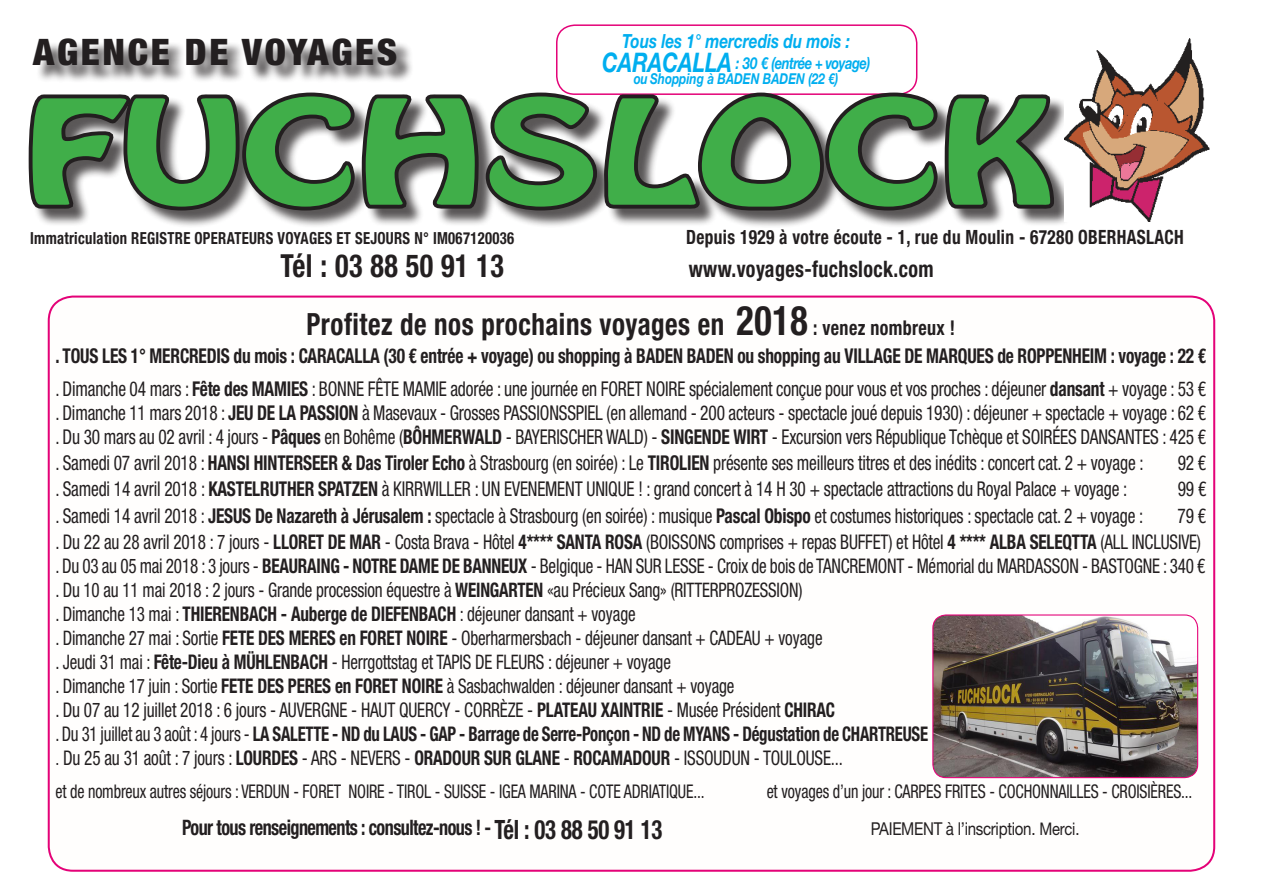
<style>
.page{position:relative;width:1263px;height:893px;background:#fff}
.page>*{position:absolute;margin:0;border:0;box-sizing:border-box;transform-origin:0 0}
.t1{font:127.8px "Hobo Std";color:#40ae49;scale:1.4 1}
.t2{font:900 condensed 36.6px "Helvetica Neue LT Std";letter-spacing:.07em;color:#231f20;scale:1.04 1}
.Normal_e{font:700 condensed 31.8px "Helvetica Neue LT Std";letter-spacing:.02em;color:#231f20;scale:.88 1}
.Normal_e-2{font:700 condensed 30.6px "Helvetica Neue LT Std";letter-spacing:.02em;color:#231f20;scale:.88 1}
.Normal_e-3{font:700 condensed 22.65px "Helvetica Neue LT Std";letter-spacing:.02em;color:#231f20;scale:.88 1}
.Normal_e-4{font:700 condensed 21.3px "Helvetica Neue LT Std";letter-spacing:-.03em;color:#231f20;scale:.85 1}
.Normal_e-5{font:condensed 20.4px "Helvetica Neue LT Std";letter-spacing:-.01em;color:#231f20;scale:.85 1}
.Normal_e-6{font:700 condensed 20.4px "Helvetica Neue LT Std";letter-spacing:-.01em;color:#231f20;scale:.85 1}
.Normal_e-7{font:condensed 20.25px "Helvetica Neue LT Std";letter-spacing:-.01em;color:#231f20;scale:.85 1}
.Normal_e-8{font:700 condensed 20.25px "Helvetica Neue LT Std";letter-spacing:-.015em;color:#231f20;scale:.83 1}
.Normal_e-9{font:condensed 19.95px "Helvetica Neue LT Std";letter-spacing:-.01em;color:#231f20;scale:.85 1}
.Normal_e-10{font:700 condensed 19.65px "Helvetica Neue LT Std";letter-spacing:.02em;color:#231f20;scale:.88 1}
.Normal_e-11{font:italic 700 19.5px "Helvetica Neue LT Std";color:#00aeef;scale:.79 1}
.Normal_e-12{font:condensed 18.9px "Helvetica Neue LT Std";letter-spacing:-.01em;color:#231f20;scale:.85 1}
.Normal_e-13{font:17.7px "Helvetica Neue LT Std";letter-spacing:-.02em;color:#231f20;scale:.85 1}
.Normal_e-14{font:700 condensed 16.65px "Helvetica Neue LT Std";letter-spacing:.02em;color:#231f20;scale:.88 1}
.Normal_e-15{font:italic 700 16.5px "Helvetica Neue LT Std";letter-spacing:-.04em;color:#00aeef;scale:.79 1}
.Normal_e-16{font:italic 700 15px "Helvetica Neue LT Std";color:#00aeef;scale:.79 1}
.s1{font-size:27px}
.s2{font-size:40.8px}
.s3{font-size:20.4px}
.s4{font-weight:700}
.s5{font-weight:700;font-size:20.25px}
.s6{font-weight:400}
.s7{font-size:18.9px}
.s8{font-size:26.7px}
.s9{font-size:17.4px}
</style>
<div class="page">
<img style="left:934px;top:615px;width:264px;height:163px">
<div style="left:932px;top:614px;width:266px;height:164px;border:1px solid #e40278;border-radius:13px"></div>
<div style="left:556px;top:24px;width:361px;height:71px;border:2px solid #e40278;border-radius:18px"></div>
<div style="left:31px;top:41px;width:1042px;height:188px;background:#231f20;opacity:.75"></div>
<svg style="left:28px;top:89px;width:1030px;height:125px"></svg>
<img style="left:1064px;top:38px;width:146px;height:183px">
<p class="Normal_e-11" style="left:622px;top:29px;width:290px">Tous les 1° mercredis du mois :</p>
<p class="Normal_e-15" style="left:602px;top:53px;width:341px"><span class="s1">CARACALLA</span> : 30 € (entrée + voyage)</p>
<p class="Normal_e-16" style="left:634px;top:69px;width:260px">ou Shopping à BADEN BADEN (22 €)</p>
<p class="t1" style="left:24px;top:64px;width:739px">FUCHSLOCK</p>
<p class="t2" style="left:33px;top:30px;width:351px">AGENCE DE VOYAGES</p>
<p class="Normal_e-14" style="left:30px;top:228px;width:551px">Immatriculation REGISTRE OPERATEURS VOYAGES ET SEJOURS N° IM067120036</p>
<p class="Normal_e-10" style="left:686px;top:225px;width:567px">Depuis 1929 à votre écoute - 1, rue du Moulin - 67280 OBERHASLACH</p>
<p class="Normal_e" style="left:280px;top:246px;width:255px">Tél : 03 88 50 91 13</p>
<p class="Normal_e-3" style="left:689px;top:255px;width:280px">www.voyages-fuchslock.com</p>
<p class="Normal_e-2" style="left:306px;top:306px;width:739px">Profitez de nos prochains voyages en <span class="s2">2018</span> <span class="s3">: venez nombreux !</span></p>
<p class="Normal_e-6" style="left:55px;top:344px;width:1355px">. TOUS LES 1° MERCREDIS du mois : CARACALLA (30 € entrée + voyage) ou shopping à BADEN BADEN ou shopping au VILLAGE DE MARQUES de ROPPENHEIM : voyage : 22 €</p>
<p class="Normal_e-5" style="left:55px;top:377px;width:1355px">. Dimanche 04 mars : <span class="s4">Fête des MAMIES</span> : BONNE FÊTE MAMIE adorée : une journée en FORET NOIRE spécialement conçue pour vous et vos proches : déjeuner <span class="s4">dansant</span> + voyage : 53 €</p>
<p class="Normal_e-5" style="left:55px;top:401px;width:1355px">. Dimanche 11 mars 2018 : <span class="s4">JEU DE LA PASSION</span> à Masevaux - Grosses PASSIONSSPIEL (en allemand - 200 acteurs - spectacle joué depuis 1930) : déjeuner + spectacle + voyage : 62 €</p>
<p class="Normal_e-5" style="left:55px;top:425px;width:1355px">. Du 30 mars au 02 avril : 4 jours - <span class="s4">Pâques</span> en Bohême (<span class="s4">BÔHMERWALD</span> - BAYERISCHER WALD) - <span class="s4">SINGENDE WIRT</span> - Excursion vers République Tchèque et SOIRÉES DANSANTES : 425 €</p>
<p class="Normal_e-5" style="left:55px;top:451px;width:1282px">. Samedi 07 avril 2018 : <span class="s4">HANSI HINTERSEER &amp; Das Tiroler Echo</span> à Strasbourg (en soirée) : Le <span class="s4">TIROLIEN</span> présente ses meilleurs titres et des inédits : concert cat. 2 + voyage :</p>
<p class="Normal_e-5" style="left:1178px;top:451px;width:35px">92 €</p>
<p class="Normal_e-5" style="left:55px;top:477px;width:1263px">. Samedi 14 avril 2018 : <span class="s4">KASTELRUTHER SPATZEN</span> à KIRRWILLER : UN EVENEMENT UNIQUE ! : grand concert à 14 H 30 + spectacle attractions du Royal Palace + voyage :</p>
<p class="Normal_e-5" style="left:1178px;top:477px;width:35px">99 €</p>
<p class="Normal_e-5" style="left:55px;top:504px;width:1281px">. Samedi 14 avril 2018 : <span class="s4">JESUS De Nazareth à Jérusalem :</span> spectacle à Strasbourg (en soirée) : musique <span class="s4">Pascal Obispo</span> et costumes historiques : spectacle cat. 2 + voyage :</p>
<p class="Normal_e-5" style="left:1177px;top:504px;width:35px">79 €</p>
<p class="Normal_e-7" style="left:55px;top:530px;width:1349px">. Du 22 au 28 avril 2018 : 7 jours - <span class="s4">LLORET DE MAR</span> - Costa Brava - Hôtel <span class="s4">4**** SANTA ROSA</span> (BOISSONS comprises + repas BUFFET) et Hôtel <span class="s4">4 **** ALBA SELEQTTA</span> (ALL INCLUSIVE)</p>
<p class="Normal_e-7" style="left:55px;top:554px;width:1354px">. Du 03 au 05 mai 2018 : 3 jours - <span class="s4">BEAURAING - NOTRE DAME DE BANNEUX</span> - Belgique - HAN SUR LESSE - Croix de bois de TANCREMONT - Mémorial du MARDASSON - BASTOGNE : 340 €</p>
<p class="Normal_e-9" style="left:55px;top:578px;width:880px">. Du 10 au 11 mai 2018 : 2 jours - Grande procession équestre à <span class="s4">WEINGARTEN</span> «au Précieux Sang» (RITTERPROZESSION)</p>
<p class="Normal_e-9" style="left:55px;top:602px;width:684px">. Dimanche 13 mai : <span class="s5">THIERENBACH - Auberge de DIEFENBACH</span> : déjeuner dansant + voyage</p>
<p class="Normal_e-9" style="left:55px;top:626px;width:904px">. Dimanche 27 mai : Sortie <span class="s5">FETE DES MERES en FORET NOIRE</span> - Oberharmersbach - déjeuner dansant + CADEAU + voyage</p>
<p class="Normal_e-9" style="left:55px;top:650px;width:725px">. Jeudi 31 mai : <span class="s5">Fête-Dieu à MÜHLENBACH</span> - Herrgottstag et TAPIS DE FLEURS : déjeuner + voyage</p>
<p class="Normal_e-9" style="left:55px;top:674px;width:800px">. Dimanche 17 juin : Sortie <span class="s5">FETE DES PERES en FORET NOIRE</span> à Sasbachwalden : déjeuner dansant + voyage</p>
<p class="Normal_e-7" style="left:55px;top:698px;width:919px">. Du 07 au 12 juillet 2018 : 6 jours - AUVERGNE - HAUT QUERCY - CORRÈZE - <span class="s4">PLATEAU XAINTRIE</span> - Musée Président <span class="s4">CHIRAC</span></p>
<p class="Normal_e-8" style="left:55px;top:721px;width:1053px"><span class="s6">. Du 31 juillet au 3 août : 4 jours -</span> LA SALETTE - ND du LAUS - GAP - Barrage de Serre-Ponçon - ND de MYANS - Dégustation de CHARTREUSE</p>
<p class="Normal_e-7" style="left:55px;top:746px;width:928px"><span class="s7">.</span> Du 25 au 31 août : 7 jours : <span class="s4">LOURDES</span> - ARS - NEVERS - <span class="s4">ORADOUR SUR GLANE</span> - <span class="s4">ROCAMADOUR</span> - ISSOUDUN - TOULOUSE...</p>
<p class="Normal_e-12" style="left:55px;top:781px;width:765px">et de nombreux autres séjours : VERDUN - FORET NOIRE - TIROL - SUISSE - IGEA MARINA - COTE ADRIATIQUE...</p>
<p class="Normal_e-12" style="left:767px;top:781px;width:502px">et voyages d’un jour : CARPES FRITES - COCHONNAILLES - CROISIÈRES...</p>
<p class="Normal_e-4" style="left:182px;top:815px;width:566px">Pour tous renseignements : consultez-nous ! - <span class="s8">Tél : 03 88 50 91 13</span></p>
<p class="Normal_e-13" style="left:871px;top:818px;width:247px">PAIEMENT à l’inscription. <span class="s9">Merci.</span></p>
</div>
